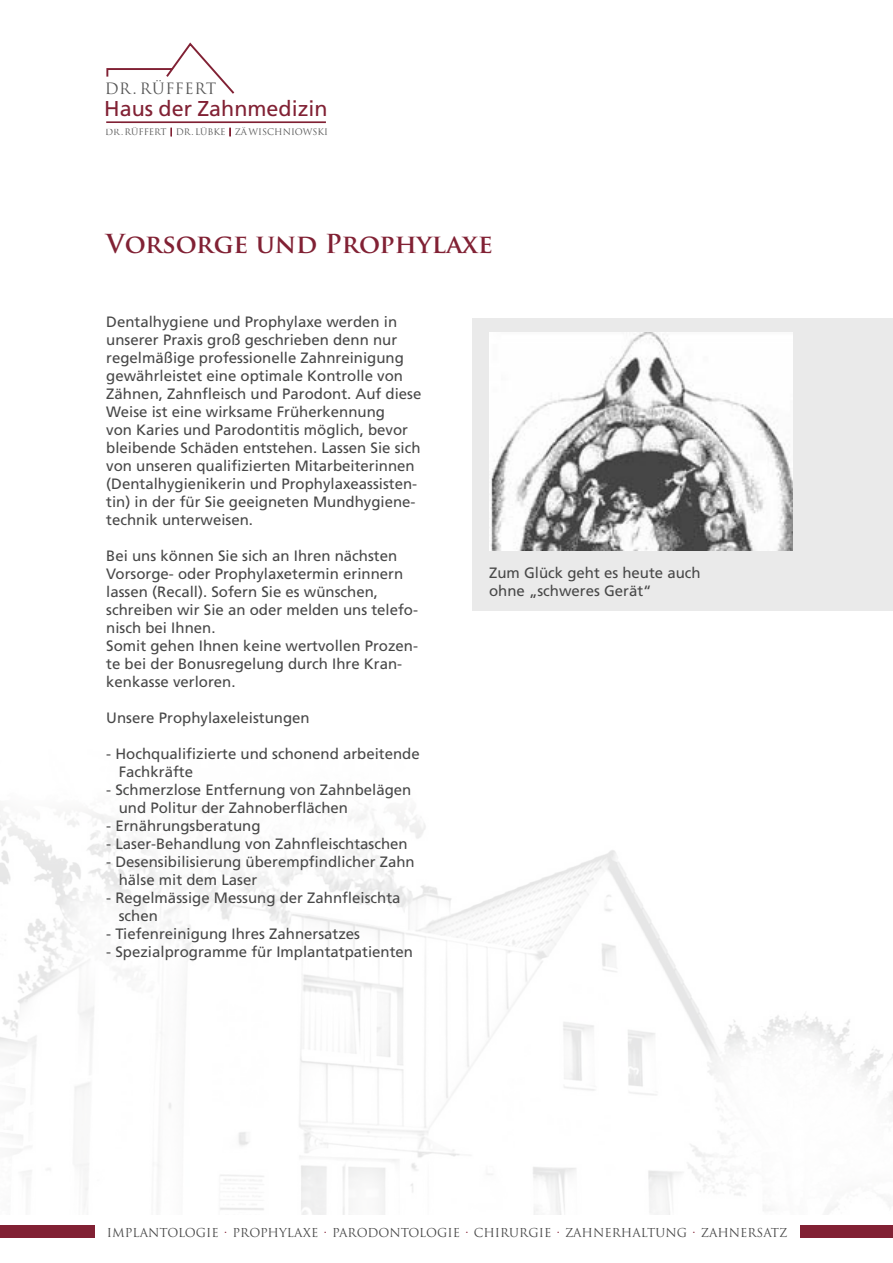
<style>
.page{position:relative;width:893px;height:1263px;background:#fff}
.page>*{position:absolute;margin:0;border:0;box-sizing:border-box;transform-origin:0 0}
.t1{font:700 25.5px "Trajan Pro";color:#812134}
.t2{font:21.45px "Frutiger";color:#812134}
.t3{font:15.3px "Trajan";letter-spacing:.04em;color:#565656}
.t4{font:15px/18px "Frutiger";color:#484848}
.t5{font:12px "Trajan";color:#484848}
.t6{font:8.85px "Trajan Pro";color:#565656}
.s1{font-family:"Times New Roman";color:#812134}
</style>
<div class="page">
<img style="left:0;top:807px;width:893px;height:407px">
<div style="left:0;top:1225px;width:94px;height:13px;background:#812134"></div>
<div style="left:800px;top:1225px;width:93px;height:13px;background:#812134"></div>
<hr style="left:106px;top:121px;width:220px;height:2px;background:#812134">
<svg style="left:106px;top:42px;width:129px;height:52px"></svg>
<div style="left:472px;top:319px;width:421px;height:292px;background:#eaeaea"></div>
<img style="left:489px;top:333px;width:303px;height:217px">
<p class="t3" style="left:105px;top:79px;width:113px">DR . RÜFFERT</p>
<p class="t2" style="left:104px;top:96px;width:225px">Haus der Zahnmedizin</p>
<p class="t6" style="left:105px;top:127px;width:224px">DR.RÜFFERT <span class="s1">|</span> DR.LÜBKE <span class="s1">|</span> ZÄ WISCHNIOWSKI</p>
<p class="t1" style="left:106px;top:228px;width:388px">Vorsorge und Prophylaxe</p>
<p class="t4" style="left:106px;top:313px;width:317px">Dentalhygiene und Prophylaxe werden in unserer Praxis groß geschrieben denn nur regelmäßige professionelle Zahnreinigung gewährleistet eine optimale Kontrolle von Zähnen, Zahnfleisch und Parodont. Auf diese Weise ist eine wirksame Früherkennung<br>von Karies und Parodontitis möglich, bevor bleibende Schäden entstehen. Lassen Sie sich von unseren qualifizierten Mitarbeiterinnen (Dentalhygienikerin und Prophylaxeassisten&shy;tin) in der für Sie geeigneten Mundhygiene&shy;technik unterweisen.</p>
<p class="t4" style="left:106px;top:547px;width:313px">Bei uns können Sie sich an Ihren nächsten Vorsorge- oder Prophylaxetermin erinnern lassen (Recall). Sofern Sie es wünschen, schreiben wir Sie an oder melden uns telefo&shy;nisch bei Ihnen.</p>
<p class="t4" style="left:106px;top:637px;width:313px">Somit gehen Ihnen keine wertvollen Prozen&shy;te bei der Bonusregelung durch Ihre Kran&shy;kenkasse verloren.</p>
<p class="t4" style="left:106px;top:709px;width:205px">Unsere Prophylaxeleistungen</p>
<p class="t4" style="left:119px;top:745px;width:302px;text-indent:-13px">- Hochqualifizierte und schonend arbeitende<br>Fachkräfte</p>
<p class="t4" style="left:119px;top:781px;width:294px;text-indent:-13px">- Schmerzlose Entfernung von Zahnbelägen und Politur der Zahnoberflächen</p>
<p class="t4" style="left:106px;top:817px;width:156px">- Ernährungsberatung</p>
<p class="t4" style="left:106px;top:835px;width:303px">- Laser-Behandlung von Zahnfleischtaschen</p>
<p class="t4" style="left:119px;top:853px;width:297px;text-indent:-13px">- Desensibilisierung überempfindlicher Zahn hälse mit dem Laser</p>
<p class="t4" style="left:119px;top:889px;width:283px;text-indent:-13px">- Regelmässige Messung der Zahnfleischta schen</p>
<p class="t4" style="left:106px;top:925px;width:255px">- Tiefenreinigung Ihres Zahnersatzes</p>
<p class="t4" style="left:106px;top:943px;width:308px">- Spezialprogramme für Implantatpatienten</p>
<p class="t4" style="left:489px;top:564px;width:213px">Zum Glück geht es heute auch ohne „schweres Gerät“</p>
<p class="t5" style="left:107px;top:1225px;width:682px">IMPLANTOLOGIE <sup>.</sup> PROPHYLAXE <sup>.</sup> PARODONTOLOGIE <sup>.</sup> CHIRURGIE <sup>.</sup> ZAHNERHALTUNG <sup>.</sup> ZAHNERSATZ</p>
</div>
